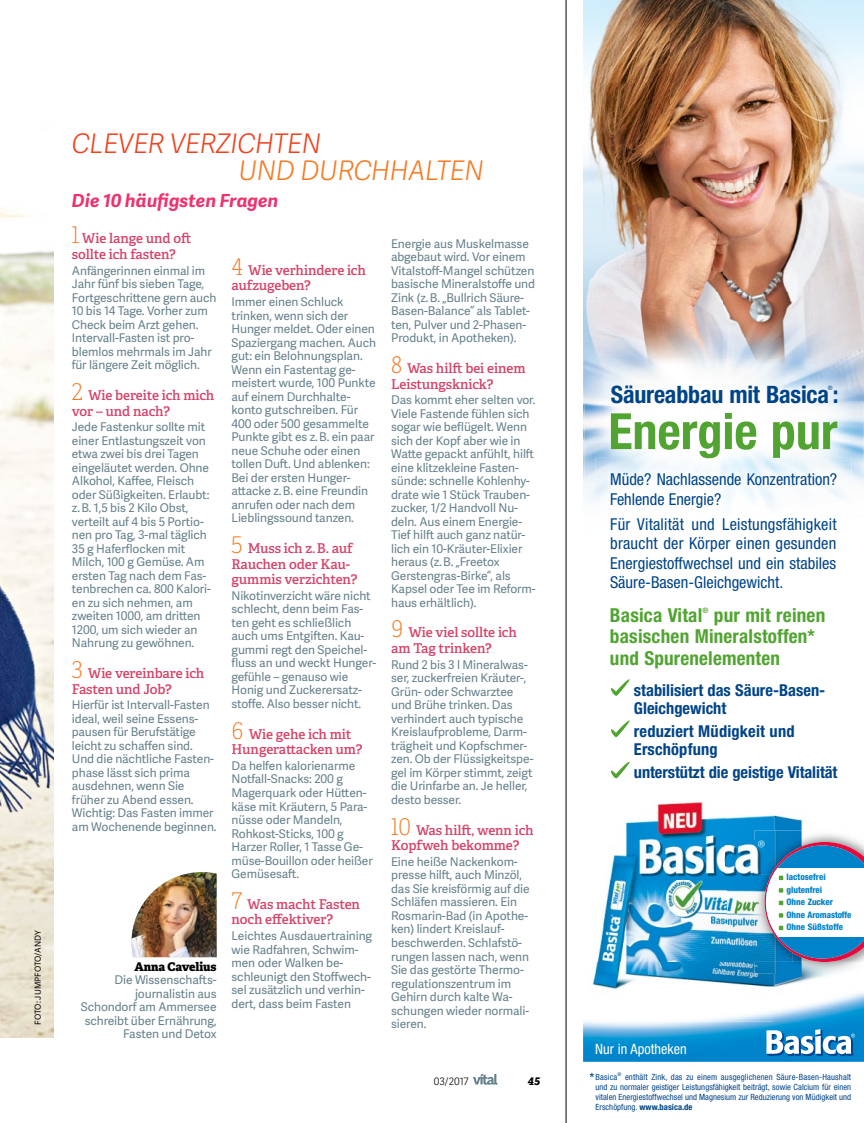
<style>
.page{position:relative;width:864px;height:1123px;background:#fff}
.page>*{position:absolute;margin:0;border:0;box-sizing:border-box;transform-origin:0 0}
.t1{font:700 condensed 49.95px "Helvetica Neue";color:#52a432}
.t2{font:italic 300 27px "Adelle Sans";letter-spacing:-.01em;color:#ef421e}
.t3{font:italic 300 27px "Adelle Sans";letter-spacing:-.01em;color:#f67a23}
.t4{font:700 condensed 24px "Helvetica Neue";letter-spacing:-.01em;color:#048}
.t5{font:700 condensed 19.2px/21.5px "Helvetica Neue";letter-spacing:.01em;color:#52a432}
.t6{font:italic 700 18px "Adelle Sans";letter-spacing:.005em;color:#ee326b}
.t7{font:condensed 16.35px/19.2px "Helvetica Neue";color:#048}
.t8{font:700 condensed 16.35px/17.7px "Helvetica Neue";color:#048}
.t9{font:condensed 14.25px "Helvetica Neue";color:#fff}
.t10{font:600 13.5px/15.8px "Adelle";letter-spacing:-.005em;color:#d54469}
.t11{font:12px/13.5px "Adelle Sans";letter-spacing:-.005em;color:#647f8a}
.t12{font:800 12px "Adelle";letter-spacing:-.01em;color:#000}
.t13{font:italic 800 10.5px "Adelle";color:#000}
.t14{font:300 10.2px "Adelle Sans";color:#000}
.t15{font:800 condensed 9px/12.5px "Helvetica Neue";color:#0083c9}
.t16{font:condensed 8.55px/10.1px "Helvetica Neue";letter-spacing:.005em;color:#048;text-align:justify}
.t17{font:8.25px "Adelle Sans";letter-spacing:.01em;color:#000}
.t18{font:500 condensed 7.5px "Helvetica Neue";color:#52a432}
.t19{font:condensed 6px "Helvetica Neue";color:#048}
.t20{font:condensed 4.95px "Helvetica Neue";color:#048}
.s1{font-weight:100;font-size:22.95px;color:#f67a23}
.s2{font-size:14.25px}
.s3{font-weight:700}
</style>
<div class="page">
<img style="left:0;top:207px;width:53px;height:830px">
<img style="left:131px;top:872px;width:85px;height:85px">
<svg style="left:473px;top:1073px;width:24px;height:11px"></svg>
<hr style="left:565px;top:0;width:1px;height:1123px;background:#000">
<img style="left:583px;top:0;width:280px;height:383px">
<img style="left:583px;top:383px;width:12px;height:120px">
<img style="left:862px;top:383px;width:1px;height:100px">
<img style="left:597px;top:800px;width:128px;height:161px">
<img style="left:725px;top:815px;width:78px;height:25px">
<img style="left:725px;top:840px;width:29px;height:121px">
<img style="left:754px;top:830px;width:104px;height:44px">
<img style="left:754px;top:874px;width:10px;height:87px">
<img style="left:584px;top:360px;width:278px;height:82px">
<img style="left:584px;top:442px;width:26px;height:41px">
<img style="left:837px;top:442px;width:25px;height:41px">
<img style="left:610px;top:413px;width:227px;height:45px">
<img style="left:595px;top:458px;width:256px;height:49px">
<svg style="left:611px;top:679px;width:19px;height:17px"></svg>
<svg style="left:611px;top:720px;width:19px;height:17px"></svg>
<svg style="left:611px;top:761px;width:19px;height:17px"></svg>
<img style="left:583px;top:1021px;width:280px;height:40px">
<img style="left:592px;top:961px;width:181px;height:60px">
<img style="left:773px;top:973px;width:90px;height:48px">
<img style="left:754px;top:961px;width:104px;height:12px">
<svg style="left:764px;top:842px;width:99px;height:120px"></svg>
<svg style="left:766px;top:1029px;width:88px;height:26px"></svg>
<p class="t17" style="left:32px;top:1024px;width:96px;rotate:-90deg">FOTO: JUMPFOTO/ANDY</p>
<h2 class="t2" style="left:72px;top:124px;width:250px">CLEVER VERZICHTEN</h2>
<h2 class="t3" style="left:238px;top:151px;width:246px">UND DURCHHALTEN</h2>
<h3 class="t6" style="left:72px;top:187px;width:208px">Die 10 häufigsten Fragen</h3>
<p class="t10" style="left:72px;top:231px;width:121px"><span class="s1">1</span> Wie lange und oft sollte ich fasten?</p>
<p class="t11" style="left:72px;top:263px;width:146px">Anfängerinnen einmal im<br>Jahr fünf bis sieben Tage,<br>Fortgeschrittene gern auch<br>10 bis 14 Tage. Vorher zum<br>Check beim Arzt gehen.<br>Intervall-Fasten ist pro&shy;blemlos mehrmals im Jahr für längere Zeit möglich.</p>
<p class="t10" style="left:72px;top:387px;width:144px"><span class="s1">2</span> Wie bereite ich mich vor – und nach?</p>
<p class="t11" style="left:72px;top:420px;width:140px">Jede Fastenkur sollte mit einer Entlastungszeit von etwa zwei bis drei Tagen eingeläutet werden. Ohne<br>Alkohol, Kaffee, Fleisch oder Süßigkeiten. Erlaubt: z. B. 1,5 bis 2 Kilo Obst, verteilt auf 4 bis 5 Portio&shy;nen pro Tag, 3-mal täglich<br>35 g Haferflocken mit<br>Milch, 100 g Gemüse. Am ersten Tag nach dem Fas&shy;tenbrechen ca. 800 Kalori&shy;en zu sich nehmen, am zweiten 1000, am dritten<br>1200, um sich wieder an<br>Nahrung zu gewöhnen.</p>
<p class="t10" style="left:72px;top:665px;width:134px"><span class="s1">3</span> Wie vereinbare ich<br>Fasten und Job?</p>
<p class="t11" style="left:72px;top:698px;width:146px">Hierfür ist Intervall-Fasten ideal, weil seine Essens&shy;pausen für Berufstätige leicht zu schaffen sind.<br>Und die nächtliche Fasten&shy;phase lässt sich prima ausdehnen, wenn Sie früher zu Abend essen.<br>Wichtig: Das Fasten immer am Wochenende beginnen.</p>
<p class="t12" style="left:134px;top:958px;width:84px">Anna Cavelius</p>
<p class="t11" style="left:81px;top:972px;width:137px;text-align:right">Die Wissenschafts&shy;journalistin aus<br>Schondorf am Ammersee schreibt über Ernährung,<br>Fasten und Detox</p>
<p class="t10" style="left:231px;top:262px;width:136px"><span class="s1">4</span> Wie verhindere ich aufzugeben?</p>
<p class="t11" style="left:231px;top:294px;width:146px">Immer einen Schluck trinken, wenn sich der<br>Hunger meldet. Oder einen<br>Spaziergang machen. Auch gut: ein Belohnungsplan.<br>Wenn ein Fastentag ge&shy;meistert wurde, 100 Punkte auf einem Durchhalte&shy;konto gutschreiben. Für<br>400 oder 500 gesammelte<br>Punkte gibt es z. B. ein paar neue Schuhe oder einen tollen Duft. Und ablenken:<br>Bei der ersten Hunger&shy;attacke z. B. eine Freundin anrufen oder nach dem<br>Lieblingssound tanzen.</p>
<p class="t10" style="left:231px;top:540px;width:127px"><span class="s1">5</span> Muss ich z.B. auf<br>Rauchen oder Kau&shy;gummis verzichten?</p>
<p class="t11" style="left:231px;top:588px;width:146px">Nikotinverzicht wäre nicht schlecht, denn beim Fas&shy;ten geht es schließlich auch ums Entgiften. Kau&shy;gummi regt den Speichel&shy;fluss an und weckt Hunger&shy;gefühle – genauso wie<br>Honig und Zuckerersatz&shy;stoffe. Also besser nicht.</p>
<p class="t10" style="left:231px;top:726px;width:132px"><span class="s1">6</span> Wie gehe ich mit<br>Hungerattacken um?</p>
<p class="t11" style="left:231px;top:758px;width:143px">Da helfen kalorienarme<br>Notfall-Snacks: 200 g<br>Magerquark oder Hütten&shy;käse mit Kräutern, 5 Para&shy;nüsse oder Mandeln,<br>Rohkost-Sticks, 100 g<br>Harzer Roller, 1 Tasse Ge&shy;müse-Bouillon oder heißer<br>Gemüsesaft.</p>
<p class="t10" style="left:231px;top:896px;width:130px"><span class="s1">7</span> Was macht Fasten noch effektiver?</p>
<p class="t11" style="left:231px;top:928px;width:142px">Leichtes Ausdauertraining wie Radfahren, Schwim&shy;men oder Walken be&shy;schleunigt den Stoffwech&shy;sel zusätzlich und verhin&shy;dert, dass beim Fasten</p>
<p class="t11" style="left:391px;top:236px;width:145px">Energie aus Muskelmasse abgebaut wird. Vor einem<br>Vitalstoff-Mangel schützen basische Mineralstoffe und<br>Zink (z. B. „Bullrich Säure-<br>Basen-Balance“ als Tablet&shy;ten, Pulver und 2-Phasen-<br>Produkt, in Apotheken).</p>
<p class="t10" style="left:391px;top:360px;width:136px"><span class="s1">8</span> Was hilft bei einem<br>Leistungsknick?</p>
<p class="t11" style="left:391px;top:393px;width:146px">Das kommt eher selten vor.<br>Viele Fastende fühlen sich sogar wie beflügelt. Wenn sich der Kopf aber wie in<br>Watte gepackt anfühlt, hilft eine klitzekleine Fasten&shy;sünde: schnelle Kohlenhy&shy;drate wie 1 Stück Trauben&shy;zucker, 1/2 Handvoll Nu&shy;deln. Aus einem Energie-<br>Tief hilft auch ganz natür&shy;lich ein 10-Kräuter-Elixier heraus (z. B. „Freetox<br>Gerstengras-Birke“, als<br>Kapsel oder Tee im Reform&shy;haus erhältlich).</p>
<p class="t10" style="left:391px;top:625px;width:127px"><span class="s1">9</span> Wie viel sollte ich am Tag trinken?</p>
<p class="t11" style="left:391px;top:657px;width:144px">Rund 2 bis 3 l Mineralwas&shy;ser, zuckerfreien Kräuter-,<br>Grün- oder Schwarztee und Brühe trinken. Das verhindert auch typische<br>Kreislaufprobleme, Darm&shy;trägheit und Kopfschmer&shy;zen. Ob der Flüssigkeitspe&shy;gel im Körper stimmt, zeigt die Urinfarbe an. Je heller, desto besser.</p>
<p class="t10" style="left:391px;top:822px;width:144px"><span class="s1">10</span> Was hilft, wenn ich<br>Kopfweh bekomme?</p>
<p class="t11" style="left:391px;top:854px;width:140px">Eine heiße Nackenkom&shy;presse hilft, auch Minzöl, das Sie kreisförmig auf die<br>Schläfen massieren. Ein<br>Rosmarin-Bad (in Apothe&shy;ken) lindert Kreislauf&shy;beschwerden. Schlafstö&shy;rungen lassen nach, wenn<br>Sie das gestörte Thermo&shy;regulationszentrum im<br>Gehirn durch kalte Wa&shy;schungen wieder normali&shy;sieren.</p>
<p class="t14" style="left:433px;top:1073px;width:36px">03/2017</p>
<p class="t13" style="left:527px;top:1074px;width:14px">45</p>
<h3 class="t4" style="left:610px;top:380px;width:229px">Säureabbau mit Basica :</h3>
<p class="t19" style="left:827px;top:385px;width:6px">®</p>
<h1 class="t1" style="left:608px;top:401px;width:230px">Energie pur</h1>
<h3 class="t7" style="left:610px;top:469px;width:228px;line-height:20px">Müde? Nachlassende Konzentration?<br>Fehlende Energie?</h3>
<h3 class="t7" style="left:609px;top:514px;width:228px;text-align:justify">Für Vitalität und Leistungsfähigkeit braucht der Körper einen gesunden Energie stoff wechsel und ein stabiles Säure-Basen-Gleichgewicht.</h3>
<h3 class="t5" style="left:609px;top:604px;width:94px">Basica Vital</h3>
<p class="t18" style="left:702px;top:606px;width:7px">®</p>
<h3 class="t5" style="left:609px;top:604px;width:217px;text-indent:104px">pur mit reinen basischen Mineralstoffen* und Spurenelementen</h3>
<h3 class="t8" style="left:633px;top:681px;width:193px">stabilisiert das Säure-Basen-<br>Gleichgewicht</h3>
<h3 class="t8" style="left:633px;top:722px;width:162px">reduziert Müdigkeit und<br>Erschöpfung</h3>
<h3 class="t8" style="left:633px;top:763px;width:205px">unterstützt die geistige Vitalität</h3>
<p class="t9" style="left:595px;top:1040px;width:93px">Nur in Apotheken</p>
<p class="t15" style="left:786px;top:870px;width:66px">lactosefrei glutenfrei<br>Ohne Zucker<br>Ohne Aromastoffe<br>Ohne Süßstoffe</p>
<p class="t16" style="left:589px;top:1072px;width:29px"><span class="s2">*</span> Basica</p>
<p class="t20" style="left:617px;top:1071px;width:5px">®</p>
<p class="t16" style="left:595px;top:1072px;width:257px;text-indent:29px">enthält Zink, das zu einem ausgeglichenen Säure-Basen-Haushalt und zu normaler geistiger Leistungsfähigkeit beiträgt, sowie Calcium für einen vitalen Energiestoffwechsel und Magnesium zur Reduzierung von Müdigkeit und Erschöpfung. <span class="s3">www.basica.de</span></p>
</div>
